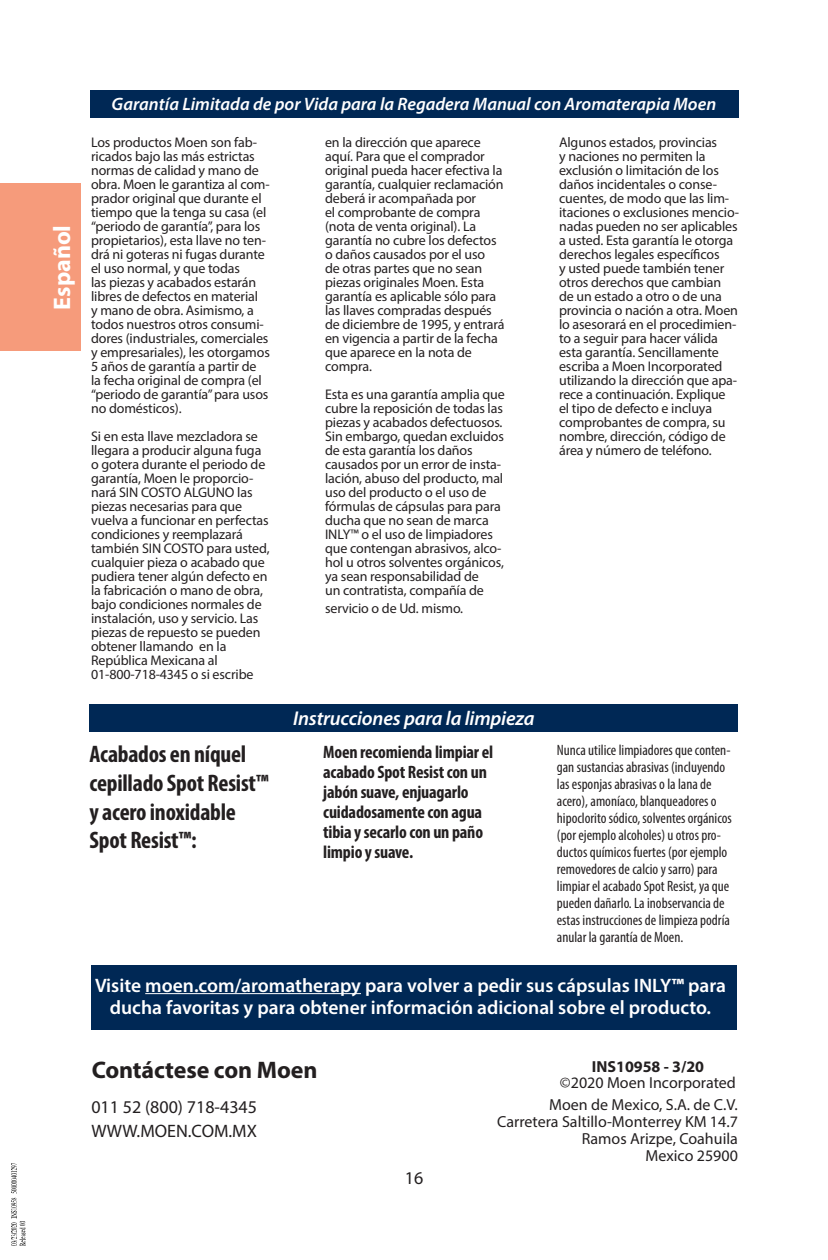
<style>
.page{position:relative;width:828px;height:1260px;background:#fff}
.page>*{position:absolute;margin:0;border:0;box-sizing:border-box;transform-origin:0 0}
.Bolded{font:700 condensed 24px/28.8px "Myriad Pro";letter-spacing:-.01em;color:#231f20}
.t1{font:700 24px "Myriad Pro";letter-spacing:-.005em;color:#231f20}
.t2{font:700 24px "Myriad Pro";color:#fff}
.Bolded-2{font:italic 600 20px "Myriad Pro";letter-spacing:-.01em;color:#fff}
.t3{font:600 19.6px/22px "Myriad Pro";color:#fff;text-align:center}
.Description_Content{font:700 condensed 18px/20px "Myriad Pro";letter-spacing:-.01em;color:#231f20}
.t4{font:italic 600 18px "Myriad Pro";color:#fff}
.t5{font:18px "Myriad Pro";color:#231f20}
.t6{font:16px "Myriad Pro";color:#231f20}
.t7{font:700 16px "Myriad Pro";color:#231f20}
.Description_Content-2{font:condensed 15px/17px "Myriad Pro";color:#231f20}
.t8{font:14px/14px "Myriad Pro";letter-spacing:-.01em;color:#231f20}
.s1{font-weight:700}
</style>
<div class="page">
<div style="left:90px;top:90px;width:648px;height:28px;background:#002855"></div>
<div style="left:91px;top:966px;width:646px;height:64px;background:#002855"></div>
<div style="left:90px;top:704px;width:648px;height:28px;background:#002855"></div>
<hr style="left:145px;top:993px;width:216px;height:1px;background:#fff">
<div style="left:0;top:184px;width:81px;height:167px;background:#f69b7b"></div>
<svg style="left:11px;top:1163px;width:14px;height:83px"></svg>
<p class="t2" style="left:47px;top:310px;width:86px;rotate:-90deg">Español</p>
<p class="t4" style="left:112px;top:92px;width:606px">Garantía Limitada de por Vida para la Regadera Manual con Aromaterapia Moen</p>
<p class="t8" style="left:91px;top:135px;width:180px">Los productos Moen son fab&shy;ricados bajo las más estrictas normas de calidad y mano de obra. Moen le garantiza al com&shy;prador original que durante el tiempo que la tenga su casa (el “periodo de garantía”, para los propietarios), esta llave no ten&shy;drá ni goteras ni fugas durante el uso normal, y que todas<br>las piezas y acabados estarán libres de defectos en material<br>y mano de obra. Asimismo, a todos nuestros otros consumi&shy;dores (industriales, comerciales y empresariales), les otorgamos<br>5 años de garantía a partir de la fecha original de compra (el “periodo de garantía” para usos no domésticos).</p>
<p class="t8" style="left:91px;top:429px;width:180px">Si en esta llave mezcladora se llegara a producir alguna fuga o gotera durante el periodo de garantía, Moen le proporcio&shy;nará SIN COSTO ALGUNO las piezas necesarias para que vuelva a funcionar en perfectas condiciones y reemplazará también SIN COSTO para usted, cualquier pieza o acabado que pudiera tener algún defecto en la fabricación o mano de obra, bajo condiciones normales de instalación, uso y servicio. Las piezas de repuesto se pueden obtener llamando en la<br>República Mexicana al</p>
<p class="t8" style="left:91px;top:667px;width:164px">01-800-718-4345 o si escribe</p>
<p class="t8" style="left:325px;top:135px;width:181px">en la dirección que aparece aquí. Para que el comprador original pueda hacer efectiva la garantía, cualquier reclamación deberá ir acompañada por<br>el comprobante de compra (nota de venta original). La garantía no cubre los defectos o daños causados por el uso<br>de otras partes que no sean piezas originales Moen. Esta garantía es aplicable sólo para las llaves compradas después de diciembre de 1995, y entrará en vigencia a partir de la fecha que aparece en la nota de compra.</p>
<p class="t8" style="left:325px;top:387px;width:181px">Esta es una garantía amplia que cubre la reposición de todas las piezas y acabados defectuosos.<br>Sin embargo, quedan excluidos de esta garantía los daños causados por un error de insta&shy;lación, abuso del producto, mal uso del producto o el uso de fórmulas de cápsulas para para ducha que no sean de marca<br>INLY™ o el uso de limpiadores que contengan abrasivos, alco&shy;hol u otros solventes orgánicos, ya sean responsabilidad de<br>un contratista, compañía de</p>
<p class="t8" style="left:325px;top:601px;width:140px">servicio o de Ud. mismo.</p>
<p class="Bolded-2" style="left:293px;top:706px;width:243px">Instrucciones para la limpieza</p>
<p class="t8" style="left:559px;top:135px;width:182px">Algunos estados, provincias<br>y naciones no permiten la exclusión o limitación de los daños incidentales o conse&shy;cuentes, de modo que las lim&shy;itaciones o exclusiones mencio&shy;nadas pueden no ser aplicables a usted. Esta garantía le otorga derechos legales específicos<br>y usted puede también tener otros derechos que cambian de un estado a otro o de una provincia o nación a otra. Moen lo asesorará en el procedimien&shy;to a seguir para hacer válida esta garantía. Sencillamente escriba a Moen Incorporated utilizando la dirección que apa&shy;rece a continuación. Explique el tipo de defecto e incluya comprobantes de compra, su nombre, dirección, código de área y número de teléfono.</p>
<p class="Bolded" style="left:90px;top:739px;width:181px">Acabados en níquel cepillado Spot Resist™ y acero inoxidable<br>Spot Resist™:</p>
<p class="Description_Content" style="left:323px;top:741px;width:171px">Moen recomienda limpiar el acabado Spot Resist con un jabón suave, enjuagarlo cuidadosamente con agua tibia y secarlo con un paño limpio y suave.</p>
<p class="Description_Content-2" style="left:557px;top:742px;width:177px">Nunca utilice limpiadores que conten&shy;gan sustancias abrasivas (incluyendo las esponjas abrasivas o la lana de acero), amoníaco, blanqueadores o hipoclorito sódico, solventes orgánicos (por ejemplo alcoholes) u otros pro&shy;ductos químicos fuertes (por ejemplo removedores de calcio y sarro) para limpiar el acabado Spot Resist, ya que pueden dañarlo. La inobservancia de estas instrucciones de limpieza podría anular la garantía de Moen.</p>
<p class="t3" style="left:95px;top:974px;width:633px">Visite moen.com/aromatherapy para volver a pedir sus cápsulas INLY<span class="s1">™</span> para ducha favoritas y para obtener información adicional sobre el producto.</p>
<p class="t1" style="left:92px;top:1054px;width:227px">Contáctese con Moen</p>
<p class="t5" style="left:91px;top:1095px;width:167px">011 52 (800) 718-4345</p>
<p class="t5" style="left:91px;top:1119px;width:167px">WWW.MOEN.COM.MX</p>
<p class="t5" style="left:405px;top:1166px;width:20px">16</p>
<p class="t7" style="left:592px;top:1056px;width:114px">INS10958 - 3/20</p>
<p class="t6" style="left:560px;top:1073px;width:178px">©2020 Moen Incorporated</p>
<p class="t6" style="left:549px;top:1095px;width:190px">Moen de Mexico, S.A. de C.V.</p>
<p class="t6" style="left:497px;top:1112px;width:242px">Carretera Saltillo-Monterrey KM 14.7</p>
<p class="t6" style="left:582px;top:1129px;width:158px">Ramos Arizpe, Coahuila</p>
<p class="t6" style="left:646px;top:1146px;width:94px">Mexico 25900</p>
</div>
